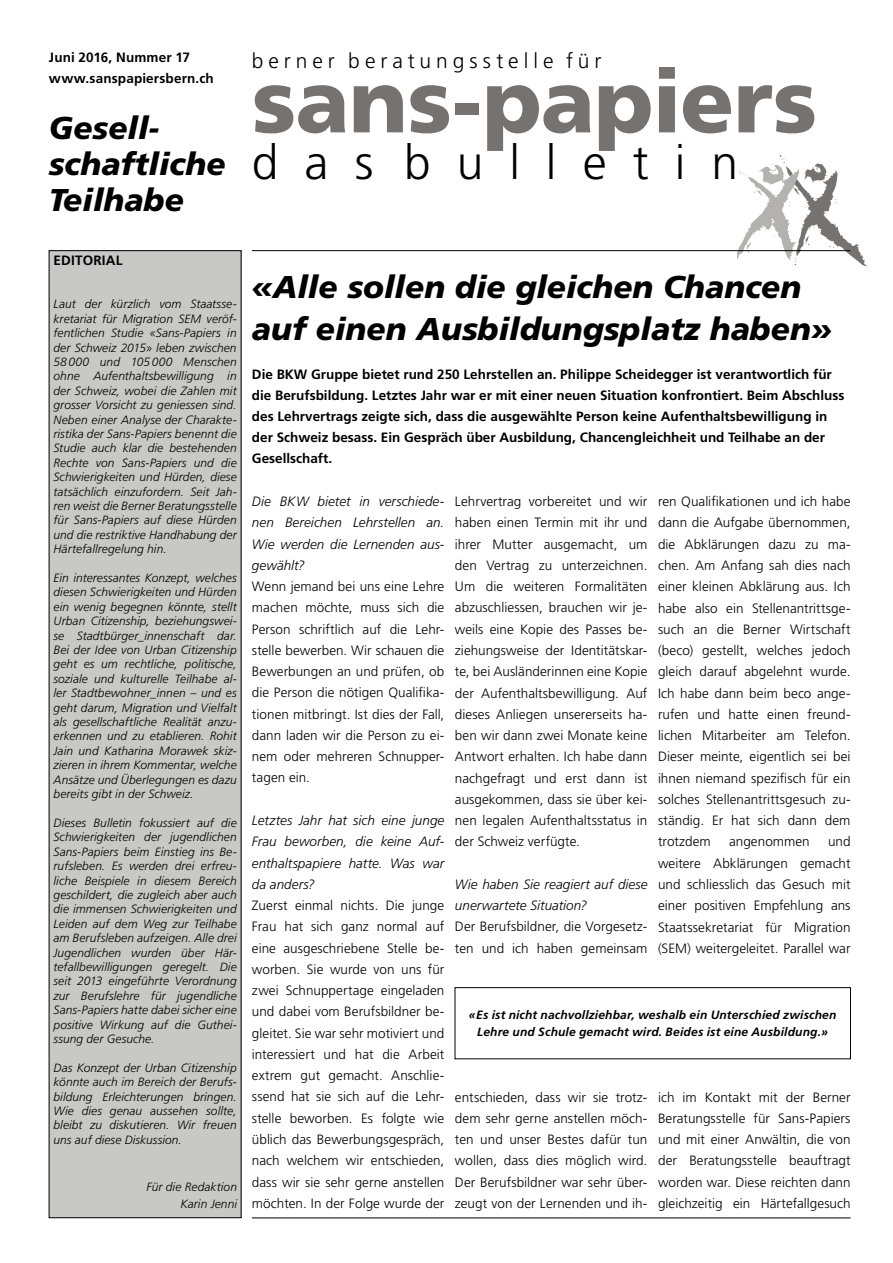
<style>
.page{position:relative;width:893px;height:1263px;background:#fff}
.page>*{position:absolute;margin:0;border:0;box-sizing:border-box;transform-origin:0 0}
.t1{font:900 88.5px "Frutiger LT Std";letter-spacing:-.01em;color:#75726f}
.t2{font:300 48px "Frutiger LT Std";letter-spacing:.545em;color:#000}
.t3{font:italic 900 31.5px/36px "Frutiger LT Std";color:#000}
.t4{font:300 21px "Frutiger LT Std";letter-spacing:.235em;color:#000}
.t5{font:300 13.5px/21.3px "Frutiger LT Std";letter-spacing:.005em;color:#000;text-align:justify}
.t6{font:700 13.5px/21px "Frutiger LT Std";color:#000}
.t7{font:italic 300 13.5px/21.3px "Frutiger LT Std";color:#000;text-align:justify}
.t8{font:700 13.5px "Frutiger LT Std";letter-spacing:.02em;color:#000}
.t9{font:italic 300 12px/14.4px "Frutiger LT Std";letter-spacing:.005em;color:#000;text-align:justify}
.t10{font:italic 700 12px/16.5px "Frutiger LT Std";letter-spacing:.015em;color:#000;text-align:center}
</style>
<div class="page">
<div style="left:49px;top:251px;width:192px;height:967px;background:#c8c8c7"></div>
<div style="left:455px;top:987px;width:396px;height:72px;border:1px solid #000"></div>
<svg style="left:738px;top:155px;width:129px;height:112px"></svg>
<hr style="left:252px;top:1218px;width:599px;height:1px;background:#000">
<hr style="left:252px;top:250px;width:598px;height:1px;background:#000">
<p class="t6" style="left:49px;top:48px;width:166px">Juni 2016, Nummer 17 www.sanspapiersbern.ch</p>
<h3 class="t3" style="left:49px;top:113px;width:178px">Gesell&shy;schaftliche<br>Teilhabe</h3>
<h3 class="t4" style="left:252px;top:50px;width:351px">berner beratungsstelle für</h3>
<h1 class="t1" style="left:252px;top:67px;width:567px">sans-papiers</h1>
<h2 class="t2" style="left:252px;top:138px;width:488px">dasbulletin</h2>
<p class="t8" style="left:54px;top:255px;width:71px">EDITORIAL</p>
<p class="t9" style="left:54px;top:297px;width:185px">Laut der kürzlich vom Staatsse&shy;kretariat für Migration SEM veröf&shy;fentlichen Studie «Sans-Papiers in der Schweiz 2015» leben zwischen 58 000 und 105 000 Menschen ohne Aufenthaltsbewilligung in der Schweiz, wobei die Zahlen mit grosser Vorsicht zu geniessen sind.<br>Neben einer Analyse der Charakte&shy;ristika der Sans-Papiers benennt die Studie auch klar die bestehenden Rechte von Sans-Papiers und die Schwierigkeiten und Hürden, diese tatsächlich einzufordern. Seit Jah&shy;ren weist die Berner Beratungsstelle für Sans-Papiers auf diese Hürden und die restriktive Handhabung der Härtefallregelung hin.</p>
<p class="t9" style="left:54px;top:571px;width:185px">Ein interessantes Konzept, welches diesen Schwierigkeiten und Hürden ein wenig begegnen könnte, stellt Urban Citizenship, beziehungswei&shy;se Stadtbürger_innenschaft dar.<br>Bei der Idee von Urban Citizenship geht es um rechtliche, politische, soziale und kulturelle Teilhabe al&shy;ler Stadtbewohner_innen – und es geht darum, Migration und Vielfalt als gesellschaftliche Realität anzu&shy;erkennen und zu etablieren. Rohit Jain und Katharina Morawek skiz&shy;zieren in ihrem Kommentar, welche Ansätze und Überlegungen es dazu bereits gibt in der Schweiz.</p>
<p class="t9" style="left:54px;top:816px;width:185px">Dieses Bulletin fokussiert auf die Schwierigkeiten der jugendlichen Sans-Papiers beim Einstieg ins Be&shy;rufsleben. Es werden drei erfreu&shy;liche Beispiele in diesem Bereich geschildert, die zugleich aber auch die immensen Schwierigkeiten und Leiden auf dem Weg zur Teilhabe am Berufsleben aufzeigen. Alle drei Jugendlichen wurden über Här&shy;tefallbewilligungen geregelt. Die seit 2013 eingeführte Verordnung zur Berufslehre für jugendliche Sans-Papiers hatte dabei sicher eine positive Wirkung auf die Guthei&shy;ssung der Gesuche.</p>
<p class="t9" style="left:54px;top:1061px;width:185px">Das Konzept der Urban Citizenship könnte auch im Bereich der Berufs&shy;bildung Erleichterungen bringen.<br>Wie dies genau aussehen sollte, bleibt zu diskutieren. Wir freuen uns auf diese Diskussion.</p>
<p class="t9" style="left:146px;top:1179px;width:92px;line-height:16.5px;text-align:right">Für die Redaktion<br>Karin Jenni</p>
<h3 class="t3" style="left:252px;top:269px;width:582px;line-height:42px">«Alle sollen die gleichen Chancen auf einen Ausbildungsplatz haben»</h3>
<p class="t6" style="left:252px;top:364px;width:594px">Die BKW Gruppe bietet rund 250 Lehrstellen an. Philippe Scheidegger ist verantwortlich für die Berufsbildung. Letztes Jahr war er mit einer neuen Situation konfrontiert. Beim Abschluss des Lehrvertrags zeigte sich, dass die ausgewählte Person keine Aufenthaltsbewilligung in der Schweiz besass. Ein Gespräch über Ausbildung, Chancengleichheit und Teilhabe an der Gesellschaft.</p>
<p class="t7" style="left:252px;top:491px;width:194px">Die BKW bietet in verschiede&shy;nen Bereichen Lehrstellen an.<br>Wie werden die Lernenden aus&shy;gewählt?</p>
<p class="t5" style="left:252px;top:576px;width:194px">Wenn jemand bei uns eine Lehre machen möchte, muss sich die Person schriftlich auf die Lehr&shy;stelle bewerben. Wir schauen die Bewerbungen an und prüfen, ob die Person die nötigen Qualifika&shy;tionen mitbringt. Ist dies der Fall, dann laden wir die Person zu ei&shy;nem oder mehreren Schnupper&shy;tagen ein.</p>
<p class="t7" style="left:252px;top:810px;width:194px">Letztes Jahr hat sich eine junge Frau beworben, die keine Auf&shy;enthaltspapiere hatte. Was war da anders?</p>
<p class="t5" style="left:252px;top:895px;width:194px">Zuerst einmal nichts. Die junge Frau hat sich ganz normal auf eine ausgeschriebene Stelle be&shy;worben. Sie wurde von uns für zwei Schnuppertage eingeladen und dabei vom Berufsbildner be&shy;gleitet. Sie war sehr motiviert und interessiert und hat die Arbeit extrem gut gemacht. Anschlie&shy;ssend hat sie sich auf die Lehr&shy;stelle beworben. Es folgte wie üblich das Bewerbungsgespräch, nach welchem wir entschieden, dass wir sie sehr gerne anstellen möchten. In der Folge wurde der</p>
<p class="t5" style="left:455px;top:491px;width:194px">Lehrvertrag vorbereitet und wir haben einen Termin mit ihr und ihrer Mutter ausgemacht, um den Vertrag zu unterzeichnen.<br>Um die weiteren Formalitäten abzuschliessen, brauchen wir je&shy;weils eine Kopie des Passes be&shy;ziehungsweise der Identitätskar&shy;te, bei Ausländerinnen eine Kopie der Aufenthaltsbewilligung. Auf dieses Anliegen unsererseits ha&shy;ben wir dann zwei Monate keine Antwort erhalten. Ich habe dann nachgefragt und erst dann ist ausgekommen, dass sie über kei&shy;nen legalen Aufenthaltsstatus in der Schweiz verfügte.</p>
<p class="t7" style="left:455px;top:874px;width:194px">Wie haben Sie reagiert auf diese unerwartete Situation?</p>
<p class="t5" style="left:455px;top:916px;width:194px">Der Berufsbildner, die Vorgesetz&shy;ten und ich haben gemeinsam</p>
<p class="t5" style="left:658px;top:491px;width:194px">ren Qualifikationen und ich habe dann die Aufgabe übernommen, die Abklärungen dazu zu ma&shy;chen. Am Anfang sah dies nach einer kleinen Abklärung aus. Ich habe also ein Stellenantrittsge&shy;such an die Berner Wirtschaft (beco) gestellt, welches jedoch gleich darauf abgelehnt wurde.<br>Ich habe dann beim beco ange&shy;rufen und hatte einen freund&shy;lichen Mitarbeiter am Telefon.<br>Dieser meinte, eigentlich sei bei ihnen niemand spezifisch für ein solches Stellenantrittsgesuch zu&shy;ständig. Er hat sich dann dem trotzdem</p>
<p class="t5" style="left:658px;top:831px;width:194px;text-indent:170px">und weitere Abklärungen gemacht und schliesslich das Gesuch mit einer positiven Empfehlung ans Staatssekretariat für Migration (SEM) weitergeleitet. Parallel war</p>
<p class="t5" style="left:729px;top:831px;width:82px">angenommen</p>
<p class="t10" style="left:469px;top:1008px;width:369px">«Es ist nicht nachvollziehbar, weshalb ein Unterschied zwischen<br>Lehre und Schule gemacht wird. Beides ist eine Ausbildung.»</p>
<p class="t5" style="left:455px;top:1087px;width:194px">entschieden, dass wir sie trotz&shy;dem sehr gerne anstellen möch&shy;ten und unser Bestes dafür tun wollen, dass dies möglich wird.<br>Der Berufsbildner war sehr über&shy;zeugt von der Lernenden und ih-</p>
<p class="t5" style="left:658px;top:1087px;width:194px">ich im Kontakt mit der Berner Beratungsstelle für Sans-Papiers und mit einer Anwältin, die von der Beratungsstelle beauftragt worden war. Diese reichten dann gleichzeitig ein Härtefallgesuch</p>
</div>
